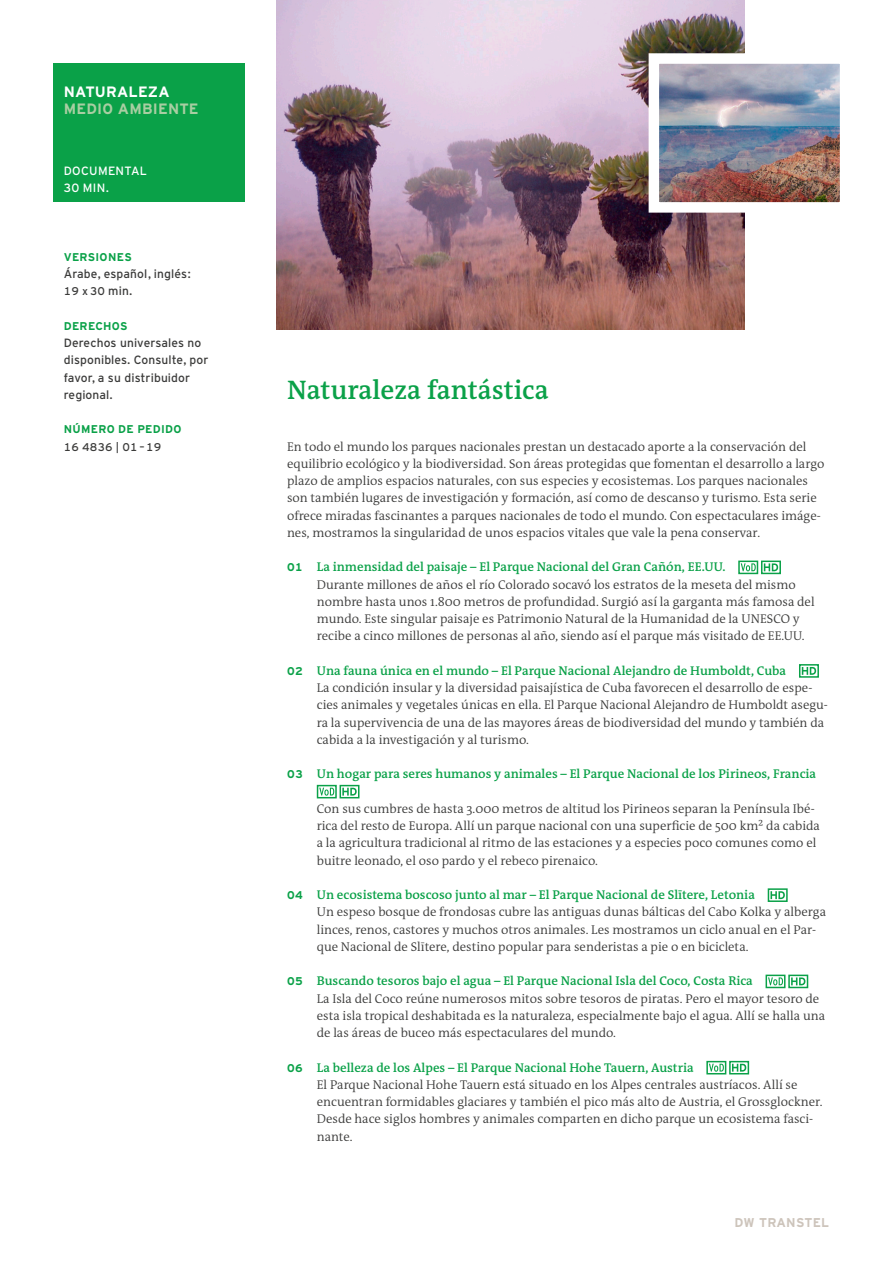
<style>
.page{position:relative;width:893px;height:1263px;background:#fff}
.page>*{position:absolute;margin:0;border:0;box-sizing:border-box;transform-origin:0 0}
.Headline_S{font:600 27px "DW The Antiqua B W6";color:#0aa148}
.Titel_Kategorie{font:700 15px "Interstate DW";letter-spacing:.01em;color:#a9cea2}
.Titel_Kategorie-2{font:700 15px "Interstate DW";letter-spacing:.01em;color:#fff}
.Copy_S_Einzug{font:300 12.75px/17.2px "DW The Antiqua B W4";color:#3b3b3a}
.Copy_S{font:300 12.75px/17.2px "DW The Antiqua B W4";color:#3b3b3a}
.Sub_S{font:600 12.75px "DW The Antiqua B W6";color:#0aa148}
.t1{font:700 12.75px "Interstate DW Line";letter-spacing:.02em;color:#cdc4bb}
.Bestellinfo{font:12px/17.2px "Interstate DW";letter-spacing:.01em;color:#3b3b3a}
.Titel_Sendeformat{font:12px "Interstate DW";letter-spacing:.025em;color:#fff}
.Sub_Versal_S{font:700 11.25px "Interstate DW";letter-spacing:.025em;color:#0aa148}
.Bestellnummer_Inhalt{font:11.25px "Interstate DW Line";letter-spacing:.01em;color:#3b3b3a}
.Bestellinfo-2{font:11.25px "Interstate DW Line";color:#3b3b3a}
.s1{font-size:12px}
.s2{font-family:"Interstate DW Line";font-weight:700;font-size:11.25px}
</style>
<div class="page">
<div style="left:53px;top:64px;width:191px;height:138px;background:#0aa148"></div>
<img style="left:276px;top:0;width:468px;height:330px">
<img style="left:643px;top:48px;width:197px;height:170px">
<svg style="left:738px;top:561px;width:20px;height:13px"></svg>
<svg style="left:741px;top:563px;width:15px;height:8px"></svg>
<svg style="left:761px;top:561px;width:20px;height:13px"></svg>
<svg style="left:764px;top:563px;width:14px;height:8px"></svg>
<svg style="left:799px;top:664px;width:20px;height:14px"></svg>
<svg style="left:802px;top:667px;width:14px;height:8px"></svg>
<svg style="left:317px;top:785px;width:20px;height:13px"></svg>
<svg style="left:319px;top:788px;width:15px;height:8px"></svg>
<svg style="left:340px;top:785px;width:19px;height:13px"></svg>
<svg style="left:342px;top:788px;width:15px;height:7px"></svg>
<svg style="left:768px;top:888px;width:20px;height:14px"></svg>
<svg style="left:770px;top:891px;width:15px;height:8px"></svg>
<svg style="left:765px;top:975px;width:20px;height:13px"></svg>
<svg style="left:768px;top:977px;width:15px;height:8px"></svg>
<svg style="left:788px;top:975px;width:20px;height:13px"></svg>
<svg style="left:791px;top:977px;width:14px;height:8px"></svg>
<svg style="left:706px;top:1061px;width:20px;height:13px"></svg>
<svg style="left:709px;top:1064px;width:15px;height:8px"></svg>
<svg style="left:729px;top:1061px;width:20px;height:13px"></svg>
<svg style="left:732px;top:1064px;width:14px;height:7px"></svg>
<p class="Titel_Kategorie-2" style="left:64px;top:83px;width:108px">NATURALEZA</p>
<p class="Titel_Kategorie" style="left:64px;top:100px;width:136px">MEDIO AMBIENTE</p>
<p class="Titel_Sendeformat" style="left:64px;top:164px;width:85px">DOCUMENTAL</p>
<p class="Titel_Sendeformat" style="left:64px;top:181px;width:47px">30 MIN.</p>
<p class="Sub_Versal_S" style="left:64px;top:251px;width:69px">VERSIONES</p>
<p class="Bestellinfo" style="left:64px;top:265px;width:128px">Árabe, español, inglés:</p>
<p class="Bestellinfo-2" style="left:64px;top:285px;width:70px">19 x30 <span class="s1">min.</span></p>
<p class="Sub_Versal_S" style="left:64px;top:320px;width:65px">DERECHOS</p>
<p class="Bestellinfo" style="left:64px;top:334px;width:146px">Derechos universales no disponibles. Consulte, por favor, a su distribuidor regional.</p>
<p class="Sub_Versal_S" style="left:64px;top:423px;width:119px">NÚMERO DE PEDIDO</p>
<p class="Bestellnummer_Inhalt" style="left:64px;top:440px;width:99px">16 4836 | 01–19</p>
<p class="Headline_S" style="left:287px;top:372px;width:263px">Naturaleza fantástica</p>
<p class="Copy_S" style="left:287px;top:438px;width:539px">En todo el mundo los parques nacionales prestan un destacado aporte a la conservación del equilibrio ecológico y la biodiversidad. Son áreas protegidas que fomentan el desarrollo a largo plazo de amplios espacios naturales, con sus especies y ecosistemas. Los parques nacionales son también lugares de investigación y formación, así como de descanso y turismo. Esta serie ofrece miradas fascinantes a parques nacionales de todo el mundo. Con espectaculares imáge&shy;nes, mostramos la singularidad de unos espacios vitales que vale la pena conservar.</p>
<p class="Sub_S" style="left:287px;top:559px;width:440px"><span class="s2">01</span> La inmensidad del paisaje – El Parque Nacional del Gran Cañón, EE.UU.</p>
<p class="Copy_S_Einzug" style="left:317px;top:576px;width:499px">Durante millones de años el río Colorado socavó los estratos de la meseta del mismo nombre hasta unos 1.800 metros de profundidad. Surgió así la garganta más famosa del mundo. Este singular paisaje es Patrimonio Natural de la Humanidad de la UNESCO y recibe a cinco millones de personas al año, siendo así el parque más visitado de EE.UU.</p>
<p class="Sub_S" style="left:287px;top:662px;width:501px"><span class="s2">02</span> Una fauna única en el mundo – El Parque Nacional Alejandro de Humboldt, Cuba</p>
<p class="Copy_S_Einzug" style="left:317px;top:679px;width:513px">La condición insular y la diversidad paisajística de Cuba favorecen el desarrollo de espe&shy;cies animales y vegetales únicas en ella. El Parque Nacional Alejandro de Humboldt asegu&shy;ra la supervivencia de una de las mayores áreas de biodiversidad del mundo y también da cabida a la investigación y al turismo.</p>
<p class="Sub_S" style="left:287px;top:766px;width:531px"><span class="s2">03</span> Un hogar para seres humanos y animales – El Parque Nacional de los Pirineos, Francia</p>
<p class="Copy_S_Einzug" style="left:317px;top:800px;width:505px">Con sus cumbres de hasta 3.000 metros de altitud los Pirineos separan la Península Ibé&shy;rica del resto de Europa. Allí un parque nacional con una superficie de 500 km² da cabida a la agricultura tradicional al ritmo de las estaciones y a especies poco comunes como el buitre leonado, el oso pardo y el rebeco pirenaico.</p>
<p class="Sub_S" style="left:287px;top:887px;width:469px"><span class="s2">04</span> Un ecosistema boscoso junto al mar – El Parque Nacional de Slītere, Letonia</p>
<p class="Copy_S_Einzug" style="left:317px;top:903px;width:511px">Un espeso bosque de frondosas cubre las antiguas dunas bálticas del Cabo Kolka y alberga linces, renos, castores y muchos otros animales. Les mostramos un ciclo anual en el Par&shy;que Nacional de Slītere, destino popular para senderistas a pie o en bicicleta.</p>
<p class="Sub_S" style="left:287px;top:973px;width:467px"><span class="s2">05</span> Buscando tesoros bajo el agua – El Parque Nacional Isla del Coco, Costa Rica</p>
<p class="Copy_S_Einzug" style="left:317px;top:990px;width:510px">La Isla del Coco reúne numerosos mitos sobre tesoros de piratas. Pero el mayor tesoro de esta isla tropical deshabitada es la naturaleza, especialmente bajo el agua. Allí se halla una de las áreas de buceo más espectaculares del mundo.</p>
<p class="Sub_S" style="left:287px;top:1059px;width:408px"><span class="s2">06</span> La belleza de los Alpes – El Parque Nacional Hohe Tauern, Austria</p>
<p class="Copy_S_Einzug" style="left:317px;top:1076px;width:507px">El Parque Nacional Hohe Tauern está situado en los Alpes centrales austríacos. Allí se encuentran formidables glaciares y también el pico más alto de Austria, el Grossglockner.<br>Desde hace siglos hombres y animales comparten en dicho parque un ecosistema fasci&shy;nante.</p>
<p class="t1" style="left:735px;top:1215px;width:96px">DW TRANSTEL</p>
</div>
